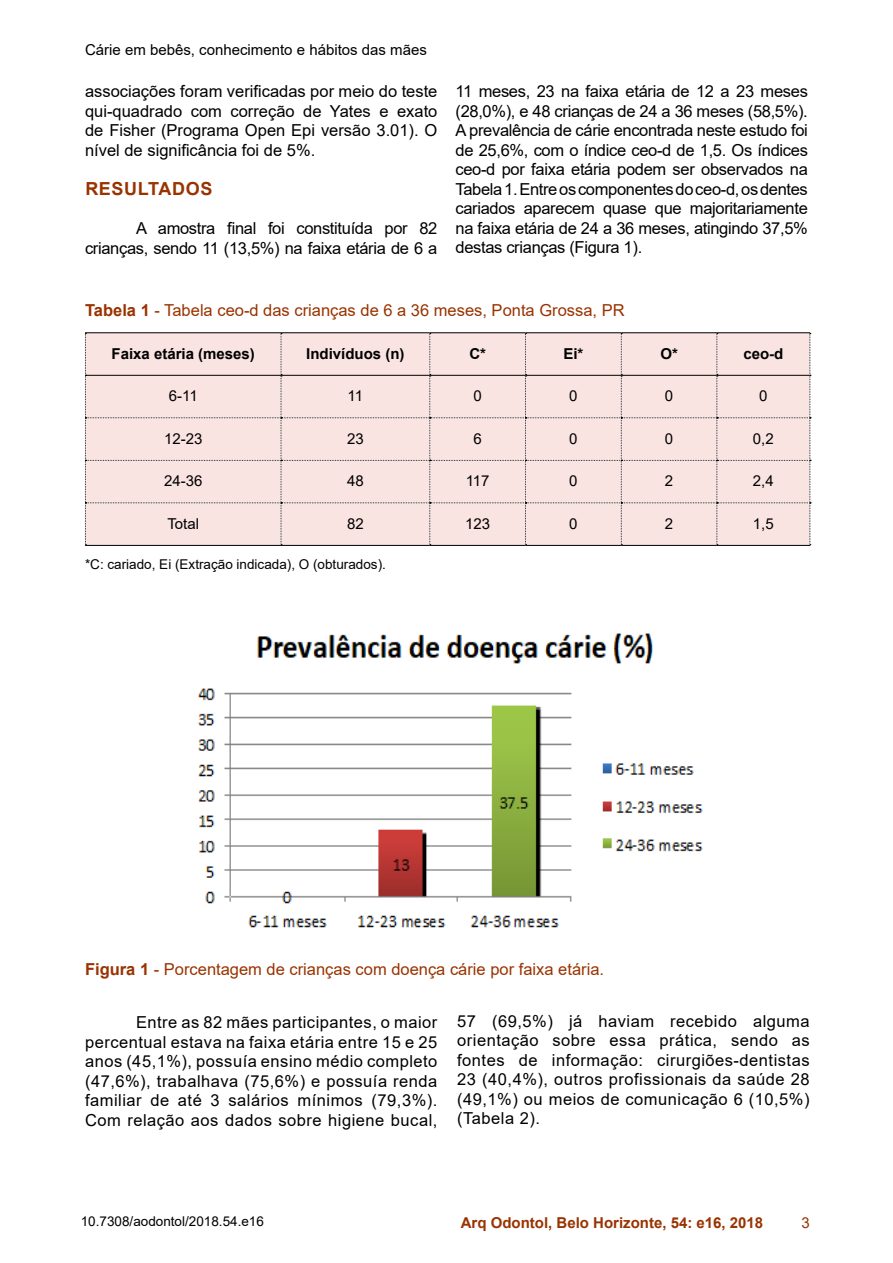
<style>
.page{position:relative;width:893px;height:1263px;background:#fff}
.page>*{position:absolute;margin:0;border:0;box-sizing:border-box;transform-origin:0 0}
.t1{font:700 18px "Arial";letter-spacing:.035em;color:#930}
.t2{font:16.5px/19.5px "Arial";color:#000;text-align:justify}
.t3{font:16.5px "Arial";color:#930}
.t4{font:16.5px/19.5px "Arial";letter-spacing:-.02em;color:#000;text-align:right}
.t5{font:15px "Arial";color:#000}
.t6{font:700 15px "Arial";color:#000}
.t7{font:700 15px "Arial";color:#930}
.t8{font:15px "Arial";color:#930}
.t9{font:13.5px "Arial";color:#000}
.s1{font-weight:700}
</style>
<div class="page">
<img style="left:198px;top:633px;width:505px;height:295px">
<div style="left:85px;top:333px;width:726px;height:212px;background:#f9e4e2"></div>
<hr style="left:85px;top:545px;width:196px;height:1px;background:#000">
<hr style="left:281px;top:545px;width:149px;height:1px;background:#000">
<hr style="left:430px;top:545px;width:96px;height:1px;background:#000">
<hr style="left:526px;top:545px;width:95px;height:1px;background:#000">
<hr style="left:621px;top:545px;width:96px;height:1px;background:#000">
<hr style="left:717px;top:545px;width:93px;height:1px;background:#000">
<hr style="left:85px;top:332px;width:196px;height:1px;background:#000">
<hr style="left:281px;top:332px;width:149px;height:1px;background:#000">
<hr style="left:430px;top:332px;width:96px;height:1px;background:#000">
<hr style="left:526px;top:332px;width:95px;height:1px;background:#000">
<hr style="left:621px;top:332px;width:96px;height:1px;background:#000">
<hr style="left:717px;top:332px;width:93px;height:1px;background:#000">
<hr style="left:86px;top:375px;width:195px;height:1px;background:#000">
<hr style="left:281px;top:375px;width:149px;height:1px;background:#000">
<hr style="left:430px;top:375px;width:96px;height:1px;background:#000">
<hr style="left:526px;top:375px;width:95px;height:1px;background:#000">
<hr style="left:621px;top:375px;width:96px;height:1px;background:#000">
<hr style="left:717px;top:375px;width:92px;height:1px;background:#000">
<p class="t5" style="left:85px;top:39px;width:343px">Cárie em bebês, conhecimento e hábitos das mães</p>
<p class="t2" style="left:85px;top:81px;width:354px">associações foram verificadas por meio do teste qui-quadrado com correção de Yates e exato de Fisher (Programa Open Epi versão 3.01). O nível de significância foi de 5%.</p>
<p class="t1" style="left:85px;top:176px;width:129px">RESULTADOS</p>
<p class="t4" style="left:85px;top:219px;width:354px">A amostra final foi constituída por 82 crianças, sendo 11 (13,5%) na faixa etária de 6 a</p>
<p class="t2" style="left:455px;top:81px;width:354px">11 meses, 23 na faixa etária de 12 a 23 meses (28,0%), e 48 crianças de 24 a 36 meses (58,5%).<br>A prevalência de cárie encontrada neste estudo foi de 25,6%, com o índice ceo-d de 1,5. Os índices ceo-d por faixa etária podem ser observados na Tabela 1. Entre os componentes do ceo-d, os dentes cariados aparecem quase que majoritariamente na faixa etária de 24 a 36 meses, atingindo 37,5% destas crianças (Figura 1).</p>
<p class="t3" style="left:85px;top:299px;width:541px"><span class="s1">Tabela 1</span> - Tabela ceo-d das crianças de 6 a 36 meses, Ponta Grossa, PR</p>
<p class="t6" style="left:112px;top:343px;width:145px">Faixa etária (meses)</p>
<p class="t6" style="left:306px;top:343px;width:100px">Indivíduos (n)</p>
<p class="t6" style="left:469px;top:343px;width:18px">C*</p>
<p class="t6" style="left:563px;top:343px;width:22px">Ei*</p>
<p class="t6" style="left:660px;top:343px;width:19px">O*</p>
<p class="t6" style="left:743px;top:343px;width:42px">ceo-d</p>
<p class="t5" style="left:169px;top:386px;width:30px">6-11</p>
<p class="t5" style="left:348px;top:386px;width:17px">11</p>
<p class="t5" style="left:473px;top:386px;width:10px">0</p>
<p class="t5" style="left:569px;top:386px;width:10px">0</p>
<p class="t5" style="left:665px;top:386px;width:10px">0</p>
<p class="t5" style="left:759px;top:386px;width:10px">0</p>
<p class="t5" style="left:164px;top:428px;width:40px">12-23</p>
<p class="t5" style="left:347px;top:428px;width:18px">23</p>
<p class="t5" style="left:473px;top:428px;width:10px">6</p>
<p class="t5" style="left:569px;top:428px;width:10px">0</p>
<p class="t5" style="left:665px;top:428px;width:10px">0</p>
<p class="t5" style="left:753px;top:428px;width:22px">0,2</p>
<p class="t5" style="left:164px;top:471px;width:40px">24-36</p>
<p class="t5" style="left:347px;top:471px;width:18px">48</p>
<p class="t5" style="left:466px;top:471px;width:25px">117</p>
<p class="t5" style="left:569px;top:471px;width:10px">0</p>
<p class="t5" style="left:665px;top:471px;width:10px">2</p>
<p class="t5" style="left:753px;top:471px;width:22px">2,4</p>
<p class="t5" style="left:167px;top:513px;width:33px">Total</p>
<p class="t5" style="left:347px;top:513px;width:18px">82</p>
<p class="t5" style="left:465px;top:513px;width:27px">123</p>
<p class="t5" style="left:569px;top:513px;width:10px">0</p>
<p class="t5" style="left:665px;top:513px;width:10px">2</p>
<p class="t5" style="left:753px;top:513px;width:22px">1,5</p>
<p class="t9" style="left:85px;top:555px;width:302px">*C: cariado, Ei (Extração indicada), O (obturados).</p>
<p class="t3" style="left:85px;top:958px;width:521px"><span class="s1">Figura 1</span> - Porcentagem de crianças com doença cárie por faixa etária.</p>
<p class="t2" style="left:85px;top:1013px;width:354px;text-indent:51px">Entre as 82 mães participantes, o maior percentual estava na faixa etária entre 15 e 25 anos (45,1%), possuía ensino médio completo (47,6%), trabalhava (75,6%) e possuía renda familiar de até 3 salários mínimos (79,3%).<br>Com relação aos dados sobre higiene bucal,</p>
<p class="t2" style="left:457px;top:1011px;width:354px">57 (69,5%) já haviam recebido alguma orientação sobre essa prática, sendo as fontes de informação: cirurgiões-dentistas 23 (40,4%), outros profissionais da saúde 28 (49,1%) ou meios de comunicação 6 (10,5%) (Tabela 2).</p>
<p class="t9" style="left:81px;top:1212px;width:185px">10.7308/aodontol/2018.54.e16</p>
<p class="t7" style="left:461px;top:1212px;width:304px">Arq Odontol, Belo Horizonte, 54: e16, 2018</p>
<p class="t8" style="left:801px;top:1212px;width:10px">3</p>
</div>
